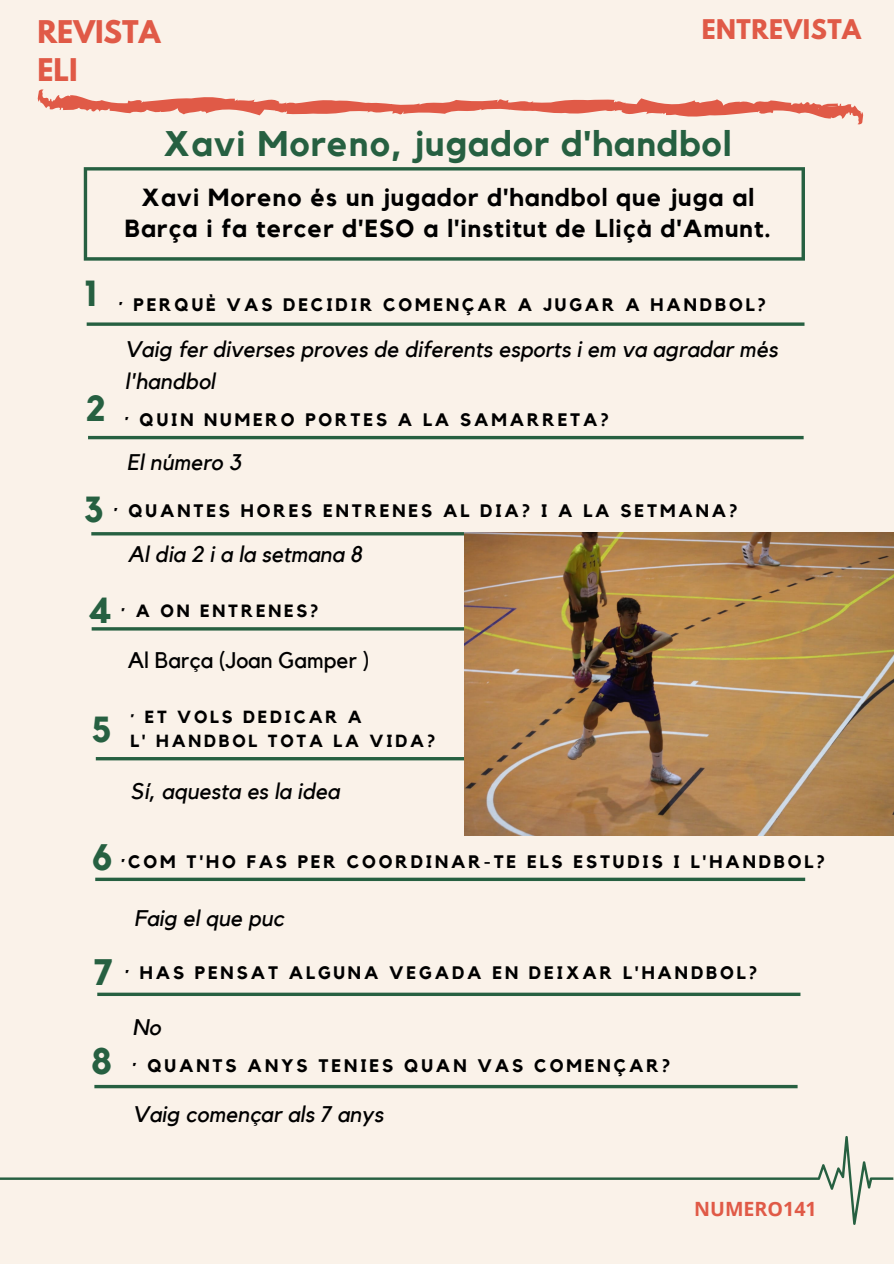
<style>
.page{position:relative;width:894px;height:1264px;background:#fff}
.page>*{position:absolute;margin:0;border:0;box-sizing:border-box;transform-origin:0 0}
.t1{font:700 36.75px "Kollektif";color:#266041}
.t2{font:700 36.15px "Kollektif";color:#266041}
.t3{font:700 35.4px "Kollektif";letter-spacing:.035em;color:#266041}
.t4{font:700 27.75px "League Spartan";color:#e05a47}
.t5{font:700 24.6px/31.5px "Kollektif";letter-spacing:.045em;color:#000;text-align:center}
.t6{font:700 24px "League Spartan";letter-spacing:.02em;color:#e05a47}
.t7{font:italic 22.5px/31.5px "Kollektif";color:#000}
.t8{font:22.5px "Kollektif";color:#000}
.t9{font:700 19.65px "Open Sans";color:#e05a47}
.t10{font:700 18.15px "Kollektif";letter-spacing:.16em;color:#000}
.t11{font:700 18px "Kollektif";letter-spacing:.16em;color:#000}
.t12{font:700 17.7px "Kollektif";letter-spacing:.16em;color:#000}
.t13{font:700 17.55px "Kollektif";letter-spacing:.16em;color:#000}
</style>
<div class="page">
<div style="left:0;top:0;width:893px;height:1263px;background:#faf2e9"></div>
<svg style="left:84px;top:167px;width:720px;height:94px"></svg>
<svg style="left:87px;top:322px;width:717px;height:4px;background:#46765a"></svg>
<hr style="left:88px;top:436px;width:715px;height:3px;background:#266041">
<hr style="left:91px;top:532px;width:715px;height:3px;background:#266041">
<svg style="left:37px;top:89px;width:826px;height:36px"></svg>
<svg style="left:0;top:1136px;width:893px;height:88px"></svg>
<hr style="left:92px;top:627px;width:715px;height:3px;background:#266041">
<hr style="left:96px;top:757px;width:709px;height:3px;background:#266041">
<svg style="left:95px;top:877px;width:710px;height:4px;background:#48785c"></svg>
<svg style="left:97px;top:992px;width:703px;height:4px;background:#48775c"></svg>
<svg style="left:94px;top:1084px;width:703px;height:4px;background:#568167"></svg>
<img style="left:464px;top:532px;width:429px;height:303px">
<p class="t4" style="left:37px;top:18px;width:124px">REVISTA</p>
<p class="t6" style="left:701px;top:17px;width:161px">ENTREVISTA</p>
<p class="t4" style="left:37px;top:56px;width:42px">ELI</p>
<p class="t3" style="left:163px;top:128px;width:569px">Xavi Moreno, jugador d'handbol</p>
<p class="t5" style="left:125px;top:182px;width:647px">Xavi Moreno és un jugador d'handbol que juga al<br>Barça i fa tercer d'ESO a l'institut de Lliçà d'Amunt.</p>
<p class="t2" style="left:84px;top:276px;width:15px">1</p>
<p class="t2" style="left:86px;top:391px;width:22px">2</p>
<p class="t11" style="left:119px;top:296px;width:648px">· PERQUÈ VAS DECIDIR COMENÇAR A JUGAR A HANDBOL?</p>
<p class="t7" style="left:125px;top:335px;width:654px">Vaig fer diverses proves de diferents esports i em va agradar més l'handbol</p>
<p class="t11" style="left:125px;top:411px;width:485px">· QUIN NUMERO PORTES A LA SAMARRETA?</p>
<p class="t2" style="left:84px;top:493px;width:21px">3</p>
<p class="t7" style="left:127px;top:447px;width:116px">El número 3</p>
<p class="t11" style="left:114px;top:502px;width:625px">· QUANTES HORES ENTRENES AL DIA? I A LA SETMANA?</p>
<p class="t7" style="left:128px;top:539px;width:235px">Al dia 2 i a la setmana 8</p>
<p class="t2" style="left:87px;top:594px;width:26px">4</p>
<p class="t12" style="left:121px;top:603px;width:199px">· A ON ENTRENES?</p>
<p class="t8" style="left:128px;top:649px;width:243px">Al Barça (Joan Gamper )</p>
<p class="t2" style="left:92px;top:713px;width:22px">5</p>
<p class="t13" style="left:130px;top:709px;width:233px">· ET VOLS DEDICAR A</p>
<p class="t13" style="left:130px;top:733px;width:306px">L' HANDBOL TOTA LA VIDA?</p>
<p class="t7" style="left:130px;top:776px;width:210px">Sí, aquesta es la idea</p>
<p class="t1" style="left:92px;top:840px;width:23px">6</p>
<p class="t11" style="left:121px;top:853px;width:705px">·COM T'HO FAS PER COORDINAR-TE ELS ESTUDIS I L'HANDBOL?</p>
<p class="t1" style="left:93px;top:955px;width:21px">7</p>
<p class="t7" style="left:134px;top:903px;width:151px">Faig el que puc</p>
<p class="t11" style="left:125px;top:964px;width:633px">· HAS PENSAT ALGUNA VEGADA EN DEIXAR L'HANDBOL?</p>
<p class="t7" style="left:132px;top:1012px;width:30px">No</p>
<p class="t1" style="left:91px;top:1044px;width:23px">8</p>
<p class="t10" style="left:132px;top:1057px;width:539px">· QUANTS ANYS TENIES QUAN VAS COMENÇAR?</p>
<p class="t7" style="left:132px;top:1099px;width:252px">Vaig començar als 7 anys</p>
<p class="t9" style="left:694px;top:1194px;width:124px">NUMERO141</p>
</div>
